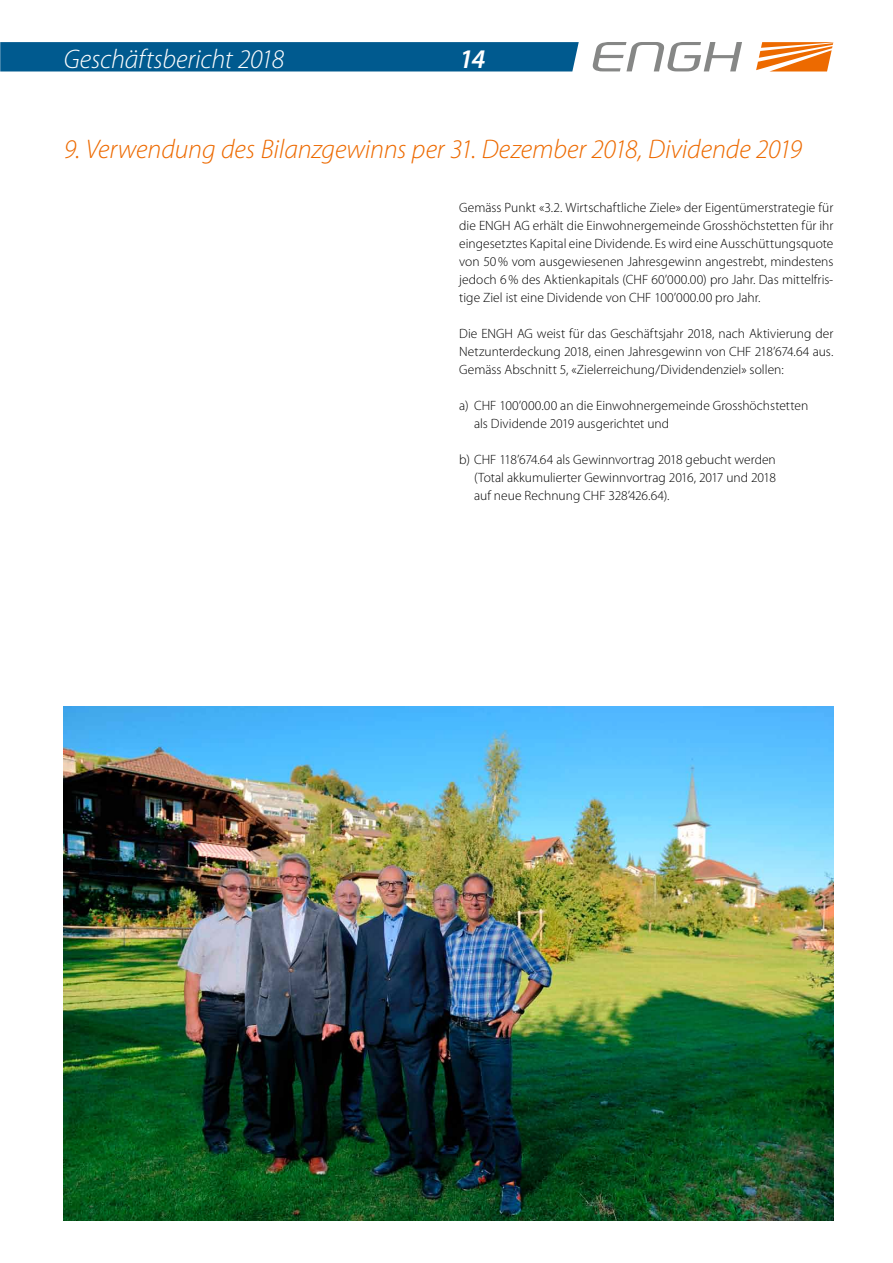
<style>
.page{position:relative;width:893px;height:1263px;background:#fff}
.page>*{position:absolute;margin:0;border:0;box-sizing:border-box;transform-origin:0 0}
.t1{font:italic 300 27px "Myriad Pro";letter-spacing:-.005em;color:#ed6a00}
.t2{font:italic 300 27px "Myriad Pro";letter-spacing:-.01em;color:#fff}
.t3{font:italic 600 27px "Myriad Pro";color:#fff}
.t4{font:300 13.5px/18px "Myriad Pro";color:#000;text-align:justify}
</style>
<div class="page">
<div style="left:0;top:42px;width:579px;height:29px;background:#005a8f"></div>
<svg style="left:592px;top:42px;width:150px;height:29px"></svg>
<svg style="left:756px;top:42px;width:77px;height:29px"></svg>
<img style="left:64px;top:706px;width:769px;height:514px">
<h1 class="t2" style="left:64px;top:45px;width:222px">Geschäftsbericht 2018</h1>
<h1 class="t3" style="left:459px;top:44px;width:28px">14</h1>
<h1 class="t1" style="left:64px;top:135px;width:740px">9. Verwendung des Bilanzgewinns per 31. Dezember 2018, Dividende 2019</h1>
<p class="t4" style="left:459px;top:199px;width:376px">Gemäss Punkt «3.2. Wirtschaftliche Ziele» der Eigentümerstrategie für die ENGH AG erhält die Einwohnergemeinde Grosshöchstetten für ihr eingesetztes Kapital eine Dividende. Es wird eine Ausschüttungsquote von 50% vom ausgewiesenen Jahresgewinn angestrebt, mindestens jedoch 6% des Aktienkapitals (CHF 60’000.00) pro Jahr. Das mittelfris&shy;tige Ziel ist eine Dividende von CHF 100’000.00 pro Jahr.</p>
<p class="t4" style="left:459px;top:325px;width:376px">Die ENGH AG weist für das Geschäftsjahr 2018, nach Aktivierung der Netzunterdeckung 2018, einen Jahresgewinn von CHF 218’674.64 aus.<br>Gemäss Abschnitt 5, «Zielerreichung/Dividendenziel» sollen:</p>
<p class="t4" style="left:474px;top:397px;width:336px;text-indent:-15px">a) CHF 100’000.00 an die Einwohnergemeinde Grosshöchstetten als Dividende 2019 ausgerichtet und</p>
<p class="t4" style="left:474px;top:451px;width:303px;text-indent:-15px">b) CHF 118’674.64 als Gewinnvortrag 2018 gebucht werden (Total akkumulierter Gewinnvortrag 2016, 2017 und 2018 auf neue Rechnung CHF 328’426.64).</p>
</div>
